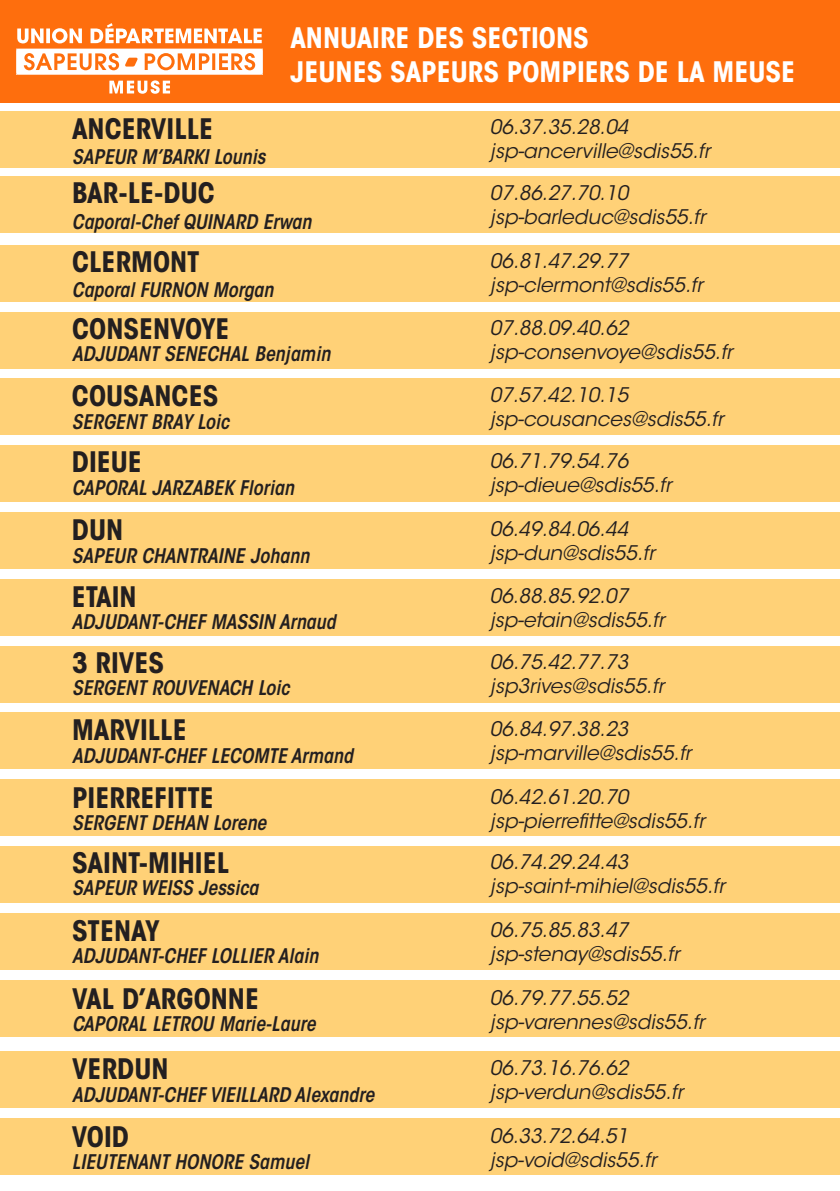
<style>
.page{position:relative;width:840px;height:1191px;background:#fff}
.page>*{position:absolute;margin:0;border:0;box-sizing:border-box;transform-origin:0 0}
.t1{font:700 condensed 28px "ITC Avant Garde Std";color:#231f20}
.t2{font:700 condensed 28px "ITC Avant Garde Std";color:#fff}
.t3{font:italic 20px "ITC Avant Garde Std";color:#231f20}
.t4{font:italic 600 condensed 20px "ITC Avant Garde Std";color:#231f20}
</style>
<div class="page">
<div style="left:0;top:0;width:839px;height:102px;background:#fe6e0d"></div>
<svg style="left:17px;top:23px;width:244px;height:20px"></svg>
<svg style="left:16px;top:49px;width:247px;height:45px"></svg>
<div style="left:0;top:111px;width:839px;height:57px;background:#ffd177"></div>
<div style="left:0;top:245px;width:839px;height:56px;background:#ffd177"></div>
<div style="left:0;top:176px;width:839px;height:57px;background:#ffd177"></div>
<div style="left:0;top:312px;width:839px;height:56px;background:#ffd177"></div>
<div style="left:0;top:378px;width:839px;height:57px;background:#ffd177"></div>
<div style="left:0;top:445px;width:839px;height:57px;background:#ffd177"></div>
<div style="left:0;top:512px;width:839px;height:57px;background:#ffd177"></div>
<div style="left:0;top:579px;width:839px;height:56px;background:#ffd177"></div>
<div style="left:0;top:645px;width:839px;height:57px;background:#ffd177"></div>
<div style="left:0;top:712px;width:839px;height:57px;background:#ffd177"></div>
<div style="left:0;top:779px;width:839px;height:57px;background:#ffd177"></div>
<div style="left:0;top:846px;width:839px;height:56px;background:#ffd177"></div>
<div style="left:0;top:913px;width:839px;height:56px;background:#ffd177"></div>
<div style="left:0;top:1051px;width:839px;height:57px;background:#ffd177"></div>
<div style="left:0;top:1118px;width:839px;height:56px;background:#ffd177"></div>
<div style="left:0;top:980px;width:839px;height:57px;background:#ffd177"></div>
<p class="t1" style="left:72px;top:110px;width:143px">ANCERVILLE</p>
<p class="t4" style="left:72px;top:144px;width:195px">SAPEUR M’BARKI Lounis</p>
<p class="t2" style="left:290px;top:20px;width:300px">ANNUAIRE DES SECTIONS</p>
<p class="t2" style="left:290px;top:54px;width:506px">JEUNES SAPEURS POMPIERS DE LA MEUSE</p>
<p class="t3" style="left:489px;top:114px;width:140px">06.37.35.28.04</p>
<p class="t3" style="left:489px;top:138px;width:221px">jsp-ancerville@sdis55.fr</p>
<p class="t1" style="left:72px;top:175px;width:144px">BAR-LE-DUC</p>
<p class="t4" style="left:72px;top:209px;width:241px">Caporal-Chef QUINARD Erwan</p>
<p class="t1" style="left:72px;top:244px;width:129px">CLERMONT</p>
<p class="t4" style="left:72px;top:277px;width:203px">Caporal FURNON Morgan</p>
<p class="t1" style="left:72px;top:311px;width:159px">CONSENVOYE</p>
<p class="t4" style="left:72px;top:341px;width:260px">ADJUDANT SENECHAL Benjamin</p>
<p class="t1" style="left:72px;top:378px;width:148px">COUSANCES</p>
<p class="t4" style="left:72px;top:409px;width:159px">SERGENT BRAY Loic</p>
<p class="t1" style="left:72px;top:444px;width:71px">DIEUE</p>
<p class="t4" style="left:72px;top:475px;width:223px">CAPORAL JARZABEK Florian</p>
<p class="t1" style="left:72px;top:512px;width:53px">DUN</p>
<p class="t4" style="left:72px;top:543px;width:239px">SAPEUR CHANTRAINE Johann</p>
<p class="t1" style="left:72px;top:578px;width:66px">ETAIN</p>
<p class="t4" style="left:72px;top:609px;width:265px">ADJUDANT-CHEF MASSIN Arnaud</p>
<p class="t1" style="left:72px;top:644px;width:93px">3 RIVES</p>
<p class="t4" style="left:72px;top:675px;width:219px">SERGENT ROUVENACH Loic</p>
<p class="t1" style="left:72px;top:712px;width:116px">MARVILLE</p>
<p class="t4" style="left:72px;top:743px;width:282px">ADJUDANT-CHEF LECOMTE Armand</p>
<p class="t1" style="left:72px;top:780px;width:143px">PIERREFITTE</p>
<p class="t4" style="left:72px;top:810px;width:196px">SERGENT DEHAN Lorene</p>
<p class="t1" style="left:72px;top:844px;width:158px">SAINT-MIHIEL</p>
<p class="t4" style="left:72px;top:875px;width:188px">SAPEUR WEISS Jessica</p>
<p class="t1" style="left:72px;top:912px;width:89px">STENAY</p>
<p class="t4" style="left:72px;top:943px;width:248px">ADJUDANT-CHEF LOLLIER Alain</p>
<p class="t1" style="left:72px;top:980px;width:188px">VAL D’ARGONNE</p>
<p class="t4" style="left:72px;top:1011px;width:245px">CAPORAL LETROU Marie-Laure</p>
<p class="t1" style="left:72px;top:1051px;width:98px">VERDUN</p>
<p class="t4" style="left:72px;top:1082px;width:303px">ADJUDANT-CHEF VIEILLARD Alexandre</p>
<p class="t1" style="left:72px;top:1118px;width:59px">VOID</p>
<p class="t4" style="left:72px;top:1149px;width:239px">LIEUTENANT HONORE Samuel</p>
<p class="t3" style="left:489px;top:181px;width:140px">07.86.27.70.10</p>
<p class="t3" style="left:489px;top:205px;width:217px">jsp-barleduc@sdis55.fr</p>
<p class="t3" style="left:489px;top:249px;width:140px">06.81.47.29.77</p>
<p class="t3" style="left:489px;top:273px;width:214px">jsp-clermont@sdis55.fr</p>
<p class="t3" style="left:489px;top:315px;width:140px">07.88.09.40.62</p>
<p class="t3" style="left:489px;top:339px;width:244px">jsp-consenvoye@sdis55.fr</p>
<p class="t3" style="left:489px;top:383px;width:140px">07.57.42.10.15</p>
<p class="t3" style="left:489px;top:407px;width:235px">jsp-cousances@sdis55.fr</p>
<p class="t3" style="left:489px;top:449px;width:140px">06.71.79.54.76</p>
<p class="t3" style="left:489px;top:473px;width:183px">jsp-dieue@sdis55.fr</p>
<p class="t3" style="left:489px;top:516px;width:140px">06.49.84.06.44</p>
<p class="t3" style="left:489px;top:540px;width:166px">jsp-dun@sdis55.fr</p>
<p class="t3" style="left:489px;top:583px;width:140px">06.88.85.92.07</p>
<p class="t3" style="left:489px;top:607px;width:176px">jsp-etain@sdis55.fr</p>
<p class="t3" style="left:489px;top:649px;width:140px">06.75.42.77.73</p>
<p class="t3" style="left:489px;top:673px;width:175px">jsp3rives@sdis55.fr</p>
<p class="t3" style="left:489px;top:717px;width:140px">06.84.97.38.23</p>
<p class="t3" style="left:489px;top:741px;width:203px">jsp-marville@sdis55.fr</p>
<p class="t3" style="left:489px;top:784px;width:140px">06.42.61.20.70</p>
<p class="t3" style="left:489px;top:808px;width:216px">jsp-pierrefitte@sdis55.fr</p>
<p class="t3" style="left:489px;top:849px;width:140px">06.74.29.24.43</p>
<p class="t3" style="left:489px;top:873px;width:236px">jsp-saint-mihiel@sdis55.fr</p>
<p class="t3" style="left:489px;top:917px;width:140px">06.75.85.83.47</p>
<p class="t3" style="left:489px;top:941px;width:191px">jsp-stenay@sdis55.fr</p>
<p class="t3" style="left:489px;top:985px;width:140px">06.79.77.55.52</p>
<p class="t3" style="left:489px;top:1009px;width:216px">jsp-varennes@sdis55.fr</p>
<p class="t3" style="left:489px;top:1055px;width:140px">06.73.16.76.62</p>
<p class="t3" style="left:489px;top:1079px;width:195px">jsp-verdun@sdis55.fr</p>
<p class="t3" style="left:489px;top:1123px;width:140px">06.33.72.64.51</p>
<p class="t3" style="left:489px;top:1147px;width:168px">jsp-void@sdis55.fr</p>
</div>
